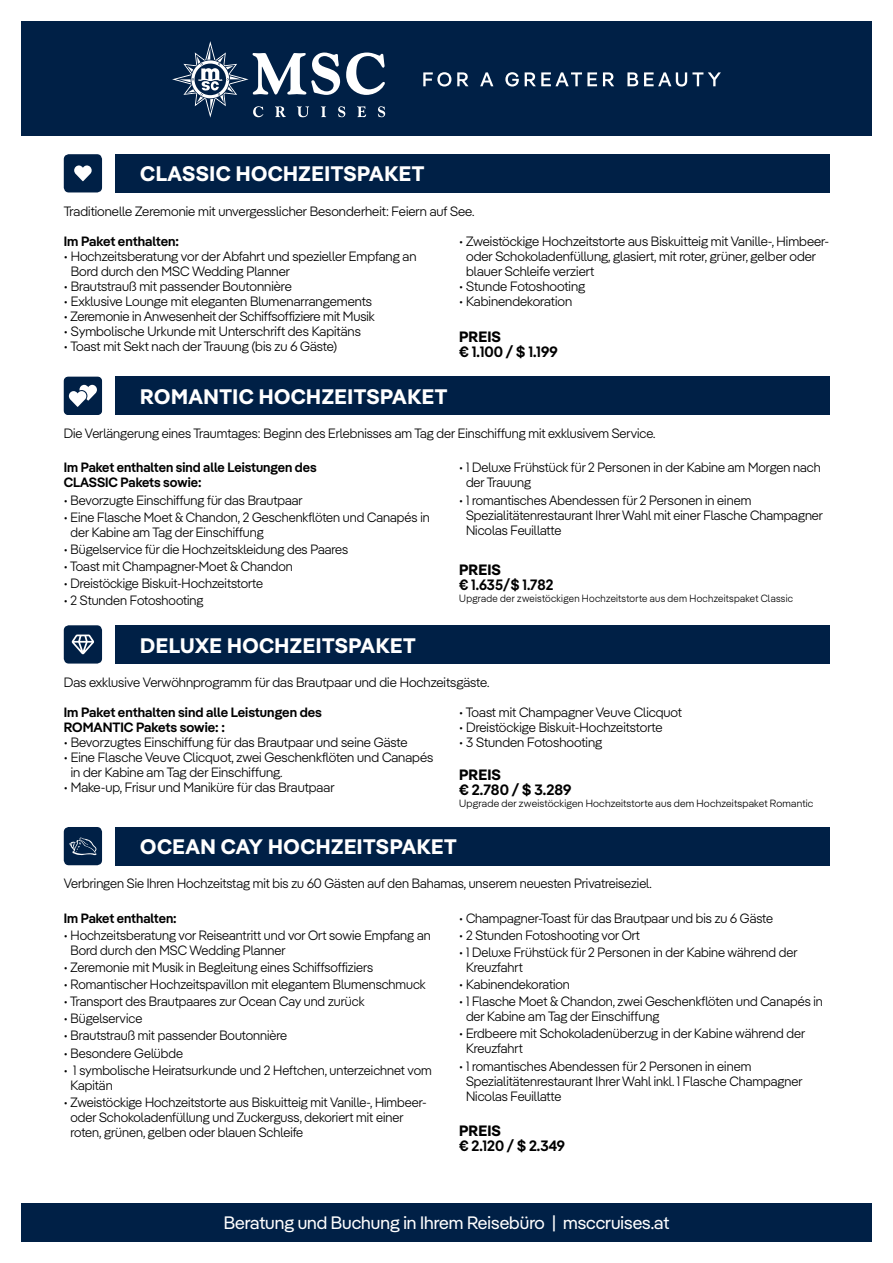
<style>
.page{position:relative;width:893px;height:1263px;background:#fff}
.page>*{position:absolute;margin:0;border:0;box-sizing:border-box;transform-origin:0 0}
.t1{font:700 21px "MSC Pangea";letter-spacing:.025em;color:#fff}
.t2{font:18px "MSC Pangea";color:#fff}
.t3{font:600 15px "MSC Pangea";color:#000}
.t4{font:700 15px "MSC Pangea";color:#000}
.t5{font:600 15px "MSC Pangea";color:#000;scale:.95 1}
.t6{font:300 13.5px/15px "MSC Pangea";color:#000}
.t7{font:600 13.5px/15px "MSC Pangea";color:#000}
.t8{font:300 10.5px "MSC Pangea";letter-spacing:.025em;color:#000}
.t9{font:300 10.5px "MSC Pangea";letter-spacing:.025em;color:#000;scale:.95 1}
</style>
<div class="page">
<div style="left:21px;top:21px;width:851px;height:115px;background:#002046"></div>
<svg style="left:423px;top:72px;width:28px;height:15px"></svg>
<svg style="left:457px;top:72px;width:11px;height:14px"></svg>
<svg style="left:480px;top:72px;width:13px;height:14px"></svg>
<svg style="left:505px;top:72px;width:14px;height:15px"></svg>
<svg style="left:525px;top:72px;width:72px;height:14px"></svg>
<svg style="left:603px;top:72px;width:11px;height:14px"></svg>
<svg style="left:627px;top:72px;width:11px;height:14px"></svg>
<svg style="left:644px;top:72px;width:77px;height:15px"></svg>
<svg style="left:172px;top:41px;width:213px;height:77px"></svg>
<div style="left:21px;top:1203px;width:851px;height:39px;background:#002046"></div>
<div style="left:64px;top:377px;width:765px;height:38px;background:#002046"></div>
<div style="left:64px;top:154px;width:765px;height:39px;background:#002046"></div>
<div style="left:64px;top:625px;width:765px;height:39px;background:#002046"></div>
<div style="left:64px;top:827px;width:765px;height:39px;background:#002046"></div>
<h1 class="t1" style="left:140px;top:159px;width:285px">CLASSIC HOCHZEITSPAKET</h1>
<p class="t6" style="left:64px;top:203px;width:412px">Traditionelle Zeremonie mit unvergesslicher Besonderheit: Feiern auf See.</p>
<p class="t7" style="left:64px;top:232px;width:117px">Im Paket enthalten:</p>
<p class="t6" style="left:71px;top:248px;width:347px;text-indent:-7px">• Hochzeitsberatung vor der Abfahrt und spezieller Empfang an<br>Bord durch den MSC Wedding Planner</p>
<p class="t6" style="left:64px;top:278px;width:230px">• Brautstrauß mit passender Boutonnière</p>
<p class="t6" style="left:64px;top:293px;width:310px">• Exklusive Lounge mit eleganten Blumenarrangements</p>
<p class="t6" style="left:64px;top:308px;width:312px">• Zeremonie in Anwesenheit der Schiffsoffiziere mit Musik</p>
<p class="t6" style="left:64px;top:323px;width:299px">• Symbolische Urkunde mit Unterschrift des Kapitäns</p>
<p class="t6" style="left:64px;top:338px;width:275px">• Toast mit Sekt nach der Trauung (bis zu 6 Gäste)</p>
<p class="t6" style="left:466px;top:233px;width:365px;text-indent:-7px">• Zweistöckige Hochzeitstorte aus Biskuitteig mit Vanille-, Himbeer&shy;oder Schokoladenfüllung, glasiert, mit roter, grüner, gelber oder blauer Schleife verziert</p>
<p class="t6" style="left:459px;top:278px;width:127px">• Stunde Fotoshooting</p>
<p class="t6" style="left:459px;top:293px;width:114px">• Kabinendekoration</p>
<p class="t4" style="left:459px;top:325px;width:43px">PREIS</p>
<p class="t3" style="left:459px;top:340px;width:100px">€ 1.100 / $ 1.199</p>
<h1 class="t1" style="left:140px;top:381px;width:309px">ROMANTIC HOCHZEITSPAKET</h1>
<p class="t6" style="left:64px;top:425px;width:593px">Die Verlängerung eines Traumtages: Beginn des Erlebnisses am Tag der Einschiffung mit exklusivem Service.</p>
<p class="t7" style="left:64px;top:459px;width:255px">Im Paket enthalten sind alle Leistungen des<br>CLASSIC Pakets sowie:</p>
<p class="t6" style="left:64px;top:491px;width:240px">• Bevorzugte Einschiffung für das Brautpaar</p>
<p class="t6" style="left:71px;top:509px;width:361px;text-indent:-7px">• Eine Flasche Moet &amp; Chandon, 2 Geschenkflöten und Canapés in der Kabine am Tag der Einschiffung</p>
<p class="t6" style="left:64px;top:541px;width:286px">• Bügelservice für die Hochzeitskleidung des Paares</p>
<p class="t6" style="left:64px;top:558px;width:231px">• Toast mit Champagner-Moet &amp; Chandon</p>
<p class="t6" style="left:64px;top:575px;width:201px">• Dreistöckige Biskuit-Hochzeitstorte</p>
<p class="t6" style="left:64px;top:592px;width:141px">• 2 Stunden Fotoshooting</p>
<p class="t6" style="left:466px;top:459px;width:356px;text-indent:-7px">• 1 Deluxe Frühstück für 2 Personen in der Kabine am Morgen nach der Trauung</p>
<p class="t6" style="left:466px;top:491px;width:359px;text-indent:-7px">• 1 romantisches Abendessen für 2 Personen in einem<br>Spezialitätenrestaurant Ihrer Wahl mit einer Flasche Champagner<br>Nicolas Feuillatte</p>
<p class="t4" style="left:459px;top:558px;width:43px">PREIS</p>
<p class="t5" style="left:459px;top:574px;width:101px">€ 1.635/$ 1.782</p>
<p class="t9" style="left:459px;top:591px;width:353px">Upgrade der zweistöckigen Hochzeitstorte aus dem Hochzeitspaket Classic</p>
<h1 class="t1" style="left:140px;top:630px;width:277px">DELUXE HOCHZEITSPAKET</h1>
<p class="t6" style="left:64px;top:674px;width:427px">Das exklusive Verwöhnprogramm für das Brautpaar und die Hochzeitsgäste.</p>
<p class="t7" style="left:64px;top:704px;width:260px">Im Paket enthalten sind alle Leistungen des<br>ROMANTIC Pakets sowie: :</p>
<p class="t6" style="left:64px;top:734px;width:345px">• Bevorzugtes Einschiffung für das Brautpaar und seine Gäste</p>
<p class="t6" style="left:71px;top:749px;width:364px;text-indent:-7px">• Eine Flasche Veuve Clicquot, zwei Geschenkflöten und Canapés in der Kabine am Tag der Einschiffung.</p>
<p class="t6" style="left:64px;top:779px;width:272px">• Make-up, Frisur und Maniküre für das Brautpaar</p>
<p class="t6" style="left:459px;top:704px;width:224px">• Toast mit Champagner Veuve Clicquot</p>
<p class="t6" style="left:459px;top:719px;width:205px">• Dreistöckige Biskuit-Hochzeitstorte</p>
<p class="t6" style="left:459px;top:734px;width:144px">• 3 Stunden Fotoshooting</p>
<p class="t4" style="left:459px;top:763px;width:43px">PREIS</p>
<p class="t3" style="left:459px;top:779px;width:114px">€ 2.780 / $ 3.289</p>
<p class="t8" style="left:459px;top:796px;width:355px">Upgrade der zweistöckigen Hochzeitstorte aus dem Hochzeitspaket Romantic</p>
<h1 class="t1" style="left:140px;top:831px;width:318px">OCEAN CAY HOCHZEITSPAKET</h1>
<p class="t6" style="left:64px;top:875px;width:589px">Verbringen Sie Ihren Hochzeitstag mit bis zu 60 Gästen auf den Bahamas, unserem neuesten Privatreiseziel.</p>
<p class="t7" style="left:64px;top:909px;width:114px">Im Paket enthalten:</p>
<p class="t6" style="left:71px;top:927px;width:362px;text-indent:-7px">• Hochzeitsberatung vor Reiseantritt und vor Ort sowie Empfang an<br>Bord durch den MSC Wedding Planner</p>
<p class="t6" style="left:64px;top:959px;width:311px">• Zeremonie mit Musik in Begleitung eines Schiffsoffiziers</p>
<p class="t6" style="left:64px;top:976px;width:363px">• Romantischer Hochzeitspavillon mit elegantem Blumenschmuck</p>
<p class="t6" style="left:64px;top:993px;width:302px">• Transport des Brautpaares zur Ocean Cay und zurück</p>
<p class="t6" style="left:64px;top:1010px;width:80px">• Bügelservice</p>
<p class="t6" style="left:64px;top:1027px;width:225px">• Brautstrauß mit passender Boutonnière</p>
<p class="t6" style="left:64px;top:1044px;width:121px">• Besondere Gelübde</p>
<p class="t6" style="left:71px;top:1062px;width:363px;text-indent:-7px">• 1 symbolische Heiratsurkunde und 2 Heftchen, unterzeichnet vom<br>Kapitän</p>
<p class="t6" style="left:71px;top:1094px;width:358px;text-indent:-7px">• Zweistöckige Hochzeitstorte aus Biskuitteig mit Vanille-, Himbeer&shy;oder Schokoladenfüllung und Zuckerguss, dekoriert mit einer roten, grünen, gelben oder blauen Schleife</p>
<p class="t6" style="left:459px;top:910px;width:315px">• Champagner-Toast für das Brautpaar und bis zu 6 Gäste</p>
<p class="t6" style="left:459px;top:927px;width:182px">• 2 Stunden Fotoshooting vor Ort</p>
<p class="t6" style="left:466px;top:944px;width:333px;text-indent:-7px">• 1 Deluxe Frühstück für 2 Personen in der Kabine während der<br>Kreuzfahrt</p>
<p class="t6" style="left:459px;top:976px;width:112px">• Kabinendekoration</p>
<p class="t6" style="left:466px;top:993px;width:358px;text-indent:-7px">• 1 Flasche Moet &amp; Chandon, zwei Geschenkflöten und Canapés in der Kabine am Tag der Einschiffung</p>
<p class="t6" style="left:466px;top:1025px;width:341px;text-indent:-7px">• Erdbeere mit Schokoladenüberzug in der Kabine während der<br>Kreuzfahrt</p>
<p class="t6" style="left:466px;top:1057px;width:338px;text-indent:-7px">• 1 romantisches Abendessen für 2 Personen in einem<br>Spezialitätenrestaurant Ihrer Wahl inkl. 1 Flasche Champagner<br>Nicolas Feuillatte</p>
<p class="t4" style="left:459px;top:1119px;width:43px">PREIS</p>
<p class="t3" style="left:459px;top:1134px;width:107px">€ 2.120 / $ 2.349</p>
<h2 class="t2" style="left:224px;top:1210px;width:447px">Beratung und Buchung in Ihrem Reisebüro | msccruises.at</h2>
</div>
